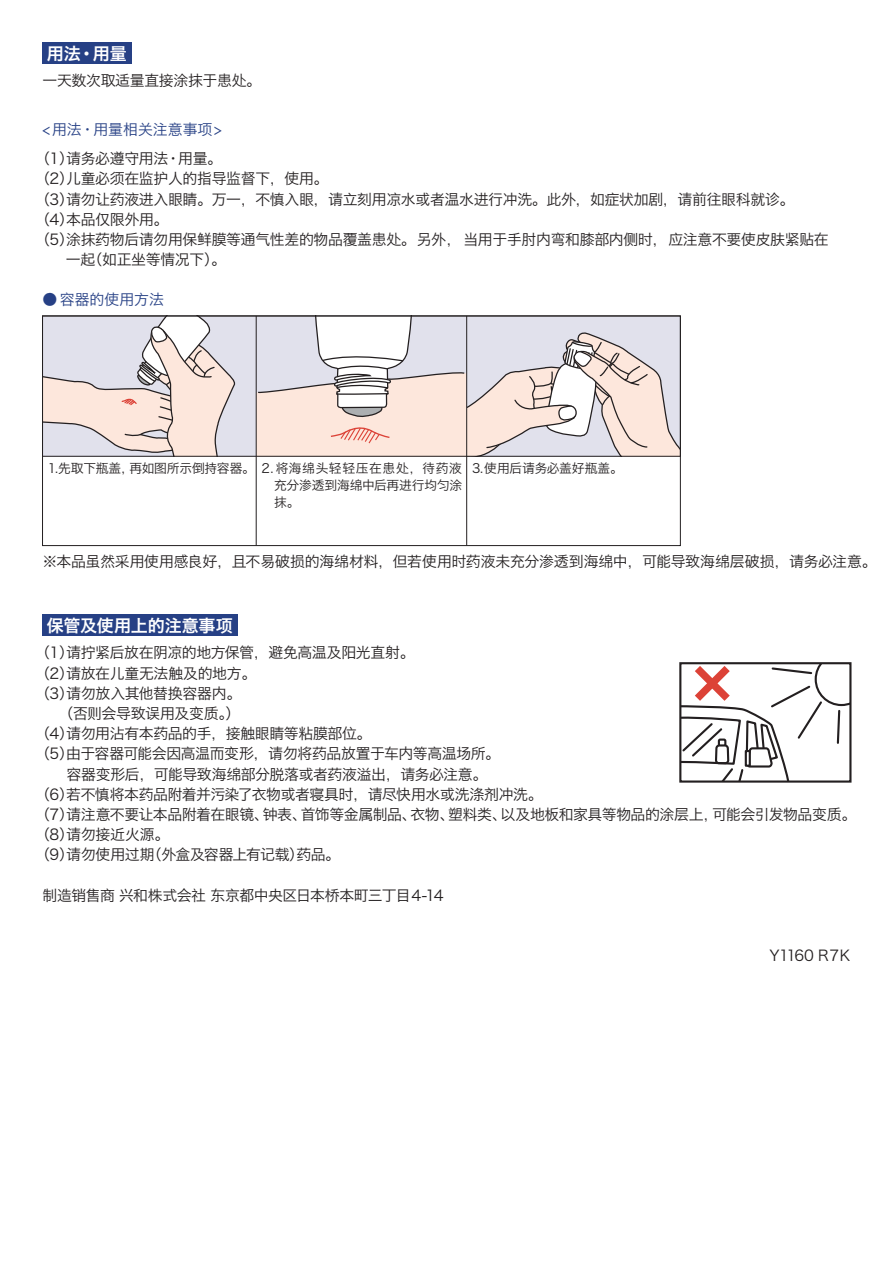
<style>
.page{position:relative;width:893px;height:1263px;background:#fff}
.page>*{position:absolute;margin:0;border:0;box-sizing:border-box;transform-origin:0 0}
.t1{font:16.95px "Hiragino Sans GB W6";letter-spacing:-.005em;color:#fff}
.t2{font:14.85px "Hiragino Sans GB W3";letter-spacing:-.02em;color:#231f20}
.t3{font:14.85px "Hiragino Sans GB W3";color:#264085}
.t4{font:12.75px/17px "Hiragino Sans GB W3";letter-spacing:-.01em;color:#231f20;text-align:justify}
</style>
<div class="page">
<div style="left:43px;top:43px;width:89px;height:21px;background:#264085"></div>
<div style="left:42px;top:615px;width:196px;height:21px;background:#264085"></div>
<svg style="left:682px;top:665px;width:166px;height:115px"></svg>
<div style="left:679px;top:662px;width:172px;height:121px;border:2px solid #231f20"></div>
<div style="left:43px;top:316px;width:637px;height:140px;background:#e1e1ec"></div>
<svg style="left:257px;top:318px;width:422px;height:137px"></svg>
<svg style="left:44px;top:318px;width:192px;height:137px"></svg>
<hr style="left:256px;top:316px;width:1px;height:230px;background:#231f20">
<hr style="left:466px;top:316px;width:1px;height:230px;background:#231f20">
<div style="left:42px;top:316px;width:639px;height:141px;border:1px solid #231f20"></div>
<p class="t1" style="left:47px;top:42px;width:81px">用法·用量</p>
<p class="t2" style="left:43px;top:72px;width:220px">一天数次取适量直接涂抹于患处。</p>
<p class="t3" style="left:43px;top:121px;width:181px">&lt;用法·用量相关注意事项&gt;</p>
<p class="t2" style="left:35px;top:149px;width:189px">（1）请务必遵守用法·用量。</p>
<p class="t2" style="left:35px;top:169px;width:295px">（2）儿童必须在监护人的指导监督下，使用。</p>
<p class="t2" style="left:35px;top:190px;width:761px">（3）请勿让药液进入眼睛。万一，不慎入眼，请立刻用凉水或者温水进行冲洗。此外，如症状加剧，请前往眼科就诊。</p>
<p class="t2" style="left:35px;top:210px;width:135px">（4）本品仅限外用。</p>
<p class="t2" style="left:35px;top:230px;width:795px">（5）涂抹药物后请勿用保鲜膜等通气性差的物品覆盖患处。另外，当用于手肘内弯和膝部内侧时，应注意不要使皮肤紧贴在</p>
<p class="t2" style="left:66px;top:250px;width:162px">一起（如正坐等情况下）。</p>
<p class="t3" style="left:43px;top:291px;width:123px">● 容器的使用方法</p>
<p class="t4" style="left:274px;top:459px;width:190px;text-indent:-226px">1.先取下瓶盖，再如图所示倒持容器。 2. 将海绵头轻轻压在患处，待药液充分渗透到海绵中后再进行均匀涂抹。</p>
<p class="t4" style="left:472px;top:459px;width:152px">3.使用后请务必盖好瓶盖。</p>
<p class="t2" style="left:43px;top:552px;width:836px">※本品虽然采用使用感良好，且不易破损的海绵材料，但若使用时药液未充分渗透到海绵中，可能导致海绵层破损，请务必注意。</p>
<p class="t1" style="left:47px;top:614px;width:187px">保管及使用上的注意事项</p>
<p class="t2" style="left:35px;top:643px;width:381px">（1）请拧紧后放在阴凉的地方保管，避免高温及阳光直射。</p>
<p class="t2" style="left:35px;top:664px;width:223px">（2）请放在儿童无法触及的地方。</p>
<p class="t2" style="left:35px;top:684px;width:208px">（3）请勿放入其他替换容器内。</p>
<p class="t2" style="left:58px;top:704px;width:183px">（否则会导致误用及变质。）</p>
<p class="t2" style="left:35px;top:724px;width:338px">（4）请勿用沾有本药品的手，接触眼睛等粘膜部位。</p>
<p class="t2" style="left:35px;top:744px;width:467px">（5）由于容器可能会因高温而变形，请勿将药品放置于车内等高温场所。</p>
<p class="t2" style="left:43px;top:765px;width:446px">　 容器变形后，可能导致海绵部分脱落或者药液溢出，请务必注意。</p>
<p class="t2" style="left:35px;top:785px;width:509px">（6）若不慎将本药品附着并污染了衣物或者寝具时，请尽快用水或洗涤剂冲洗。</p>
<p class="t2" style="left:35px;top:805px;width:823px">（7）请注意不要让本品附着在眼镜、钟表、首饰等金属制品、衣物、塑料类、以及地板和家具等物品的涂层上，可能会引发物品变质。</p>
<p class="t2" style="left:35px;top:825px;width:136px">（8）请勿接近火源。</p>
<p class="t2" style="left:35px;top:845px;width:307px">（9）请勿使用过期（外盒及容器上有记载）药品。</p>
<p class="t2" style="left:43px;top:886px;width:402px">制造销售商 兴和株式会社 东京都中央区日本桥本町三丁目4-14</p>
<p class="t2" style="left:770px;top:946px;width:82px">Y1160 R7K</p>
</div>
